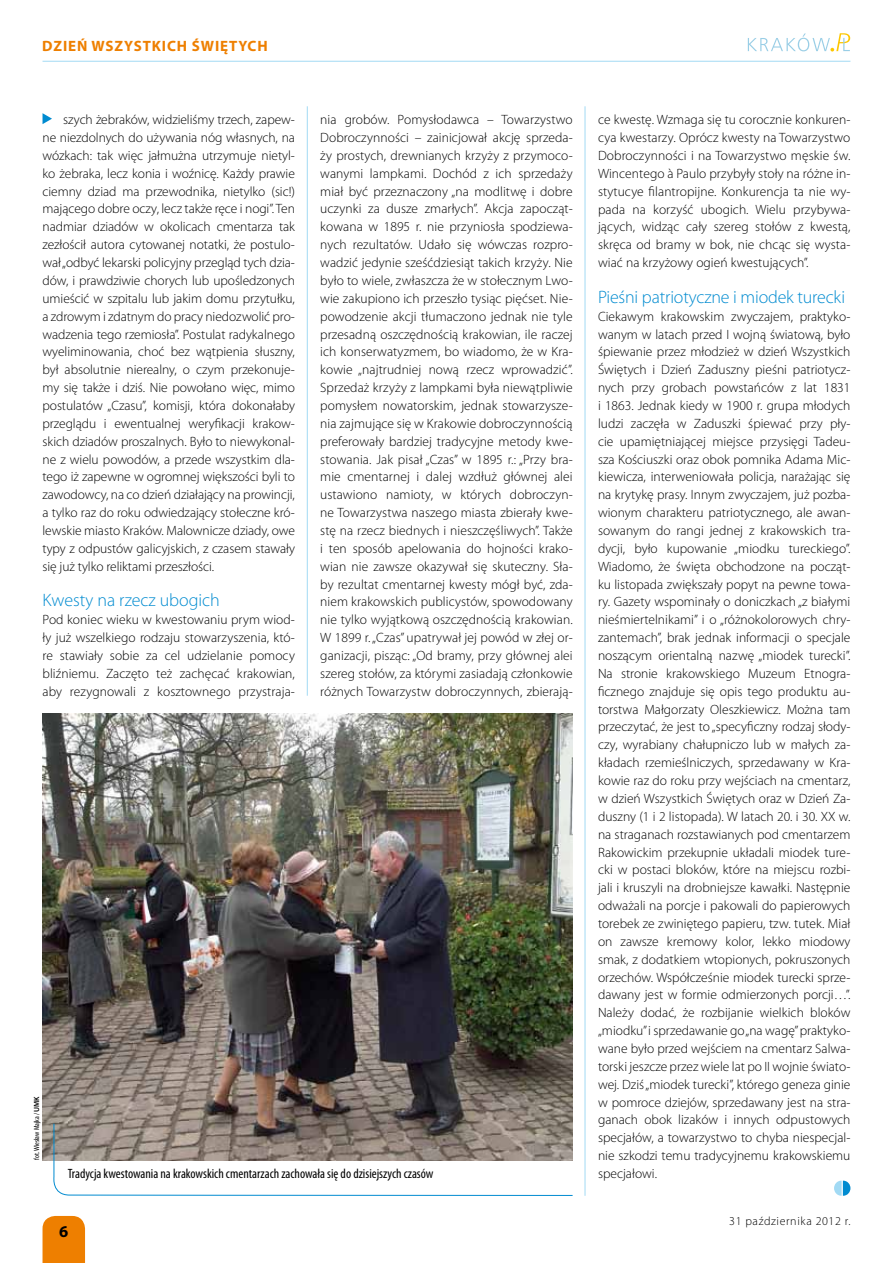
<style>
.page{position:relative;width:893px;height:1263px;background:#fff}
.page>*{position:absolute;margin:0;border:0;box-sizing:border-box;transform-origin:0 0}
.t1{font:300 18px "Myriad Pro";letter-spacing:-.01em;color:#008bd0}
.t2{font:700 16.5px "Myriad Pro";color:#000}
.t3{font:700 15px "Myriad Pro";color:#ee7f00}
.t4{font:300 13.5px/17.9px "Myriad Pro";letter-spacing:.005em;color:#000;text-align:justify}
.t5{font:condensed 13.5px "Myriad Pro";color:#000}
.t6{font:300 12px "Myriad Pro";letter-spacing:.05em;color:#000}
.t7{font:condensed 7.5px "Myriad Pro";color:#000}
.s1{font-weight:600;font-stretch:normal}
</style>
<div class="page">
<div style="left:43px;top:1216px;width:42px;height:47px;background:#ee7f00"></div>
<hr style="left:43px;top:61px;width:807px;height:1px;background:#a2daf4">
<svg style="left:748px;top:33px;width:102px;height:19px"></svg>
<svg style="left:834px;top:1180px;width:16px;height:16px"></svg>
<hr style="left:585px;top:106px;width:1px;height:1090px;background:#a2daf4">
<hr style="left:307px;top:106px;width:1px;height:590px;background:#a2daf4">
<svg style="left:43px;top:113px;width:9px;height:11px"></svg>
<img style="left:43px;top:713px;width:530px;height:447px">
<svg style="left:52px;top:1123px;width:521px;height:73px"></svg>
<p class="t3" style="left:42px;top:36px;width:10px">dzień</p>
<p class="t3" style="left:91px;top:36px;width:11px">wszystkich</p>
<p class="t3" style="left:192px;top:36px;width:11px">świętych</p>
<p class="t4" style="left:43px;top:111px;width:254px;text-indent:21px">szych żebraków, widzieliśmy trzech, zapew&shy;ne niezdolnych do używania nóg własnych, na wózkach: tak więc jałmużna utrzymuje nietyl&shy;ko żebraka, lecz konia i woźnicę. Każdy prawie ciemny dziad ma przewodnika, nietylko (sic!) mającego dobre oczy, lecz także ręce i nogi”. Ten nadmiar dziadów w okolicach cmentarza tak zezłościł autora cytowanej notatki, że postulo&shy;wał „odbyć lekarski policyjny przegląd tych dzia&shy;dów, i prawdziwie chorych lub upośledzonych umieścić w szpitalu lub jakim domu przytułku, a zdrowym i zdatnym do pracy niedozwolić pro&shy;wadzenia tego rzemiosła”. Postulat radykalnego wyeliminowania, choć bez wątpienia słuszny, był absolutnie nierealny, o czym przekonuje&shy;my się także i dziś. Nie powołano więc, mimo postulatów „Czasu”, komisji, która dokonałaby przeglądu i ewentualnej weryfikacji krakow&shy;skich dziadów proszalnych. Było to niewykonal&shy;ne z wielu powodów, a przede wszystkim dla&shy;tego iż zapewne w ogromnej większości byli to zawodowcy, na co dzień działający na prowincji, a tylko raz do roku odwiedzający stołeczne kró&shy;lewskie miasto Kraków. Malownicze dziady, owe typy z odpustów galicyjskich, z czasem stawały się już tylko reliktami przeszłości.</p>
<h1 class="t1" style="left:43px;top:590px;width:179px">Kwesty na rzecz ubogich</h1>
<p class="t4" style="left:43px;top:611px;width:254px">Pod koniec wieku w kwestowaniu prym wiod&shy;ły już wszelkiego rodzaju stowarzyszenia, któ&shy;re stawiały sobie za cel udzielanie pomocy bliźniemu. Zaczęto też zachęcać krakowian, aby rezygnowali z kosztownego przystraja-</p>
<p class="t7" style="left:32px;top:1160px;width:65px;rotate:-90deg">fot. Wiesław Majka / <span class="s1">UMK</span></p>
<p class="t4" style="left:320px;top:111px;width:254px">nia grobów. Pomysłodawca – Towarzystwo Dobroczynności – zainicjował akcję sprzeda&shy;ży prostych, drewnianych krzyży z przymoco&shy;wanymi lampkami. Dochód z ich sprzedaży miał być przeznaczony „na modlitwę i dobre uczynki za dusze zmarłych”. Akcja zapocząt&shy;kowana w 1895 r. nie przyniosła spodziewa&shy;nych rezultatów. Udało się wówczas rozpro&shy;wadzić jedynie sześćdziesiąt takich krzyży. Nie było to wiele, zwłaszcza że w stołecznym Lwo&shy;wie zakupiono ich przeszło tysiąc pięćset. Nie&shy;powodzenie akcji tłumaczono jednak nie tyle przesadną oszczędnością krakowian, ile raczej ich konserwatyzmem, bo wiadomo, że w Kra&shy;kowie „najtrudniej nową rzecz wprowadzić”.<br>Sprzedaż krzyży z lampkami była niewątpliwie pomysłem nowatorskim, jednak stowarzysze&shy;nia zajmujące się w Krakowie dobroczynnością preferowały bardziej tradycyjne metody kwe&shy;stowania. Jak pisał „Czas” w 1895 r.: „Przy bra&shy;mie cmentarnej i dalej wzdłuż głównej alei ustawiono namioty, w których dobroczyn&shy;ne Towarzystwa naszego miasta zbierały kwe&shy;stę na rzecz biednych i nieszczęśliwych”. Także i ten sposób apelowania do hojności krako&shy;wian nie zawsze okazywał się skuteczny. Sła&shy;by rezultat cmentarnej kwesty mógł być, zda&shy;niem krakowskich publicystów, spowodowany nie tylko wyjątkową oszczędnością krakowian.<br>W 1899 r. „Czas” upatrywał jej powód w złej or&shy;ganizacji, pisząc: „Od bramy, przy głównej alei szereg stołów, za którymi zasiadają członkowie różnych Towarzystw dobroczynnych, zbierają-</p>
<p class="t4" style="left:598px;top:111px;width:254px">ce kwestę. Wzmaga się tu corocznie konkuren&shy;cya kwestarzy. Oprócz kwesty na Towarzystwo Dobroczynności i na Towarzystwo męskie św.<br>Wincentego à Paulo przybyły stoły na różne in&shy;stytucye filantropijne. Konkurencja ta nie wy&shy;pada na korzyść ubogich. Wielu przybywa&shy;jących, widząc cały szereg stołów z kwestą, skręca od bramy w bok, nie chcąc się wysta&shy;wiać na krzyżowy ogień kwestujących”.</p>
<h1 class="t1" style="left:598px;top:286px;width:249px">Pieśni patriotyczne i miodek turecki</h1>
<p class="t4" style="left:598px;top:307px;width:254px">Ciekawym krakowskim zwyczajem, praktyko&shy;wanym w latach przed I wojną światową, było śpiewanie przez młodzież w dzień Wszystkich Świętych i Dzień Zaduszny pieśni patriotycz&shy;nych przy grobach powstańców z lat 1831 i 1863. Jednak kiedy w 1900 r. grupa młodych ludzi zaczęła w Zaduszki śpiewać przy pły&shy;cie upamiętniającej miejsce przysięgi Tadeu&shy;sza Kościuszki oraz obok pomnika Adama Mic&shy;kiewicza, interweniowała policja, narażając się na krytykę prasy. Innym zwyczajem, już pozba&shy;wionym charakteru patriotycznego, ale awan&shy;sowanym do rangi jednej z krakowskich tra&shy;dycji, było kupowanie „miodku tureckiego”.<br>Wiadomo, że święta obchodzone na począt&shy;ku listopada zwiększały popyt na pewne towa&shy;ry. Gazety wspominały o doniczkach „z białymi nieśmiertelnikami” i o „różnokolorowych chry&shy;zantemach”, brak jednak informacji o specjale noszącym orientalną nazwę „miodek turecki”.<br>Na stronie krakowskiego Muzeum Etnogra&shy;ficznego znajduje się opis tego produktu au&shy;torstwa Małgorzaty Oleszkiewicz. Można tam przeczytać, że jest to „specyficzny rodzaj słody&shy;czy, wyrabiany chałupniczo lub w małych za&shy;kładach rzemieślniczych, sprzedawany w Kra&shy;kowie raz do roku przy wejściach na cmentarz, w dzień Wszystkich Świętych oraz w Dzień Za&shy;duszny (1 i 2 listopada). W latach 20. i 30. XX w. na straganach rozstawianych pod cmentarzem Rakowickim przekupnie układali miodek ture&shy;cki w postaci bloków, które na miejscu rozbi&shy;jali i kruszyli na drobniejsze kawałki. Następnie odważali na porcje i pakowali do papierowych torebek ze zwiniętego papieru, tzw. tutek. Miał on zawsze kremowy kolor, lekko miodowy smak, z dodatkiem wtopionych, pokruszonych orzechów. Współcześnie miodek turecki sprze&shy;dawany jest w formie odmierzonych porcji…”.<br>Należy dodać, że rozbijanie wielkich bloków „miodku” i sprzedawanie go „na wagę” praktyko&shy;wane było przed wejściem na cmentarz Salwa&shy;torski jeszcze przez wiele lat po II wojnie świato&shy;wej. Dziś „miodek turecki”, którego geneza ginie w pomroce dziejów, sprzedawany jest na stra&shy;ganach obok lizaków i innych odpustowych specjałów, a towarzystwo to chyba niespecjal&shy;nie szkodzi temu tradycyjnemu krakowskiemu</p>
<p class="t5" style="left:68px;top:1165px;width:367px">Tradycja kwestowania na krakowskich cmentarzach zachowała się do dzisiejszych czasów</p>
<p class="t4" style="left:598px;top:1164px;width:60px">specjałowi.</p>
<p class="t2" style="left:59px;top:1221px;width:11px">6</p>
<p class="t6" style="left:729px;top:1213px;width:123px">31 października 2012 r.</p>
</div>
